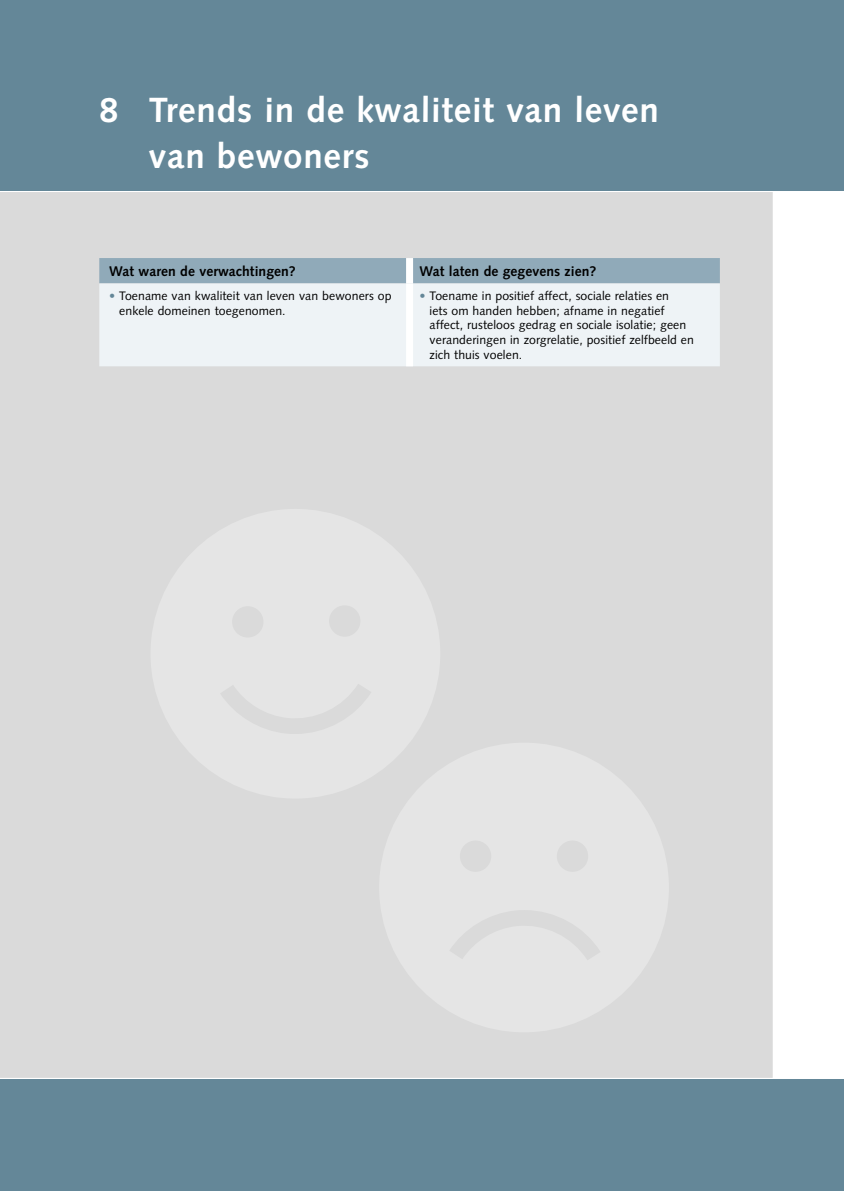
<style>
.page{position:relative;width:844px;height:1191px;background:#fff}
.page>*{position:absolute;margin:0;border:0;box-sizing:border-box;transform-origin:0 0}
.t1{font:700 35px/45.5px "Syntax LT Std";letter-spacing:.02em;color:#fff}
.t2{font:700 14px "Syntax LT Std";letter-spacing:.005em;color:#000}
.t3{font:12.25px/14.7px "Syntax LT Std";letter-spacing:.005em;color:#000}
.s1{color:#648798}
</style>
<div class="page">
<div style="left:0;top:190px;width:774px;height:888px;background:#dadada"></div>
<div style="left:0;top:0;width:843px;height:190px;background:#648798"></div>
<div style="left:0;top:1079px;width:843px;height:112px;background:#648798"></div>
<div style="left:99px;top:258px;width:620px;height:25px;background:#90aab9"></div>
<div style="left:99px;top:283px;width:620px;height:83px;background:#eef3f6"></div>
<div style="left:406px;top:258px;width:7px;height:25px;background:#fff"></div>
<div style="left:406px;top:283px;width:7px;height:83px;background:#fff"></div>
<svg style="left:150px;top:508px;width:291px;height:291px;background:#e2e2e2"></svg>
<svg style="left:379px;top:742px;width:289px;height:290px;background:#e2e2e2"></svg>
<h1 class="t1" style="left:149px;top:87px;width:511px;text-indent:-50px">8 Trends in de kwaliteit van leven van bewoners</h1>
<p class="t2" style="left:109px;top:263px;width:188px">Wat waren de verwachtingen?</p>
<p class="t2" style="left:419px;top:263px;width:178px">Wat laten de gegevens zien?</p>
<p class="t3" style="left:119px;top:288px;width:274px;text-indent:-10px"><span class="s1">•</span> Toename van kwaliteit van leven van bewoners op enkele domeinen toegenomen.</p>
<p class="t3" style="left:429px;top:288px;width:266px;text-indent:-10px"><span class="s1">•</span> Toename in positief affect, sociale relaties en<br>iets om handen hebben; afname in negatief affect, rusteloos gedrag en sociale isolatie; geen veranderingen in zorgrelatie, positief zelfbeeld en zich thuis voelen.</p>
</div>
